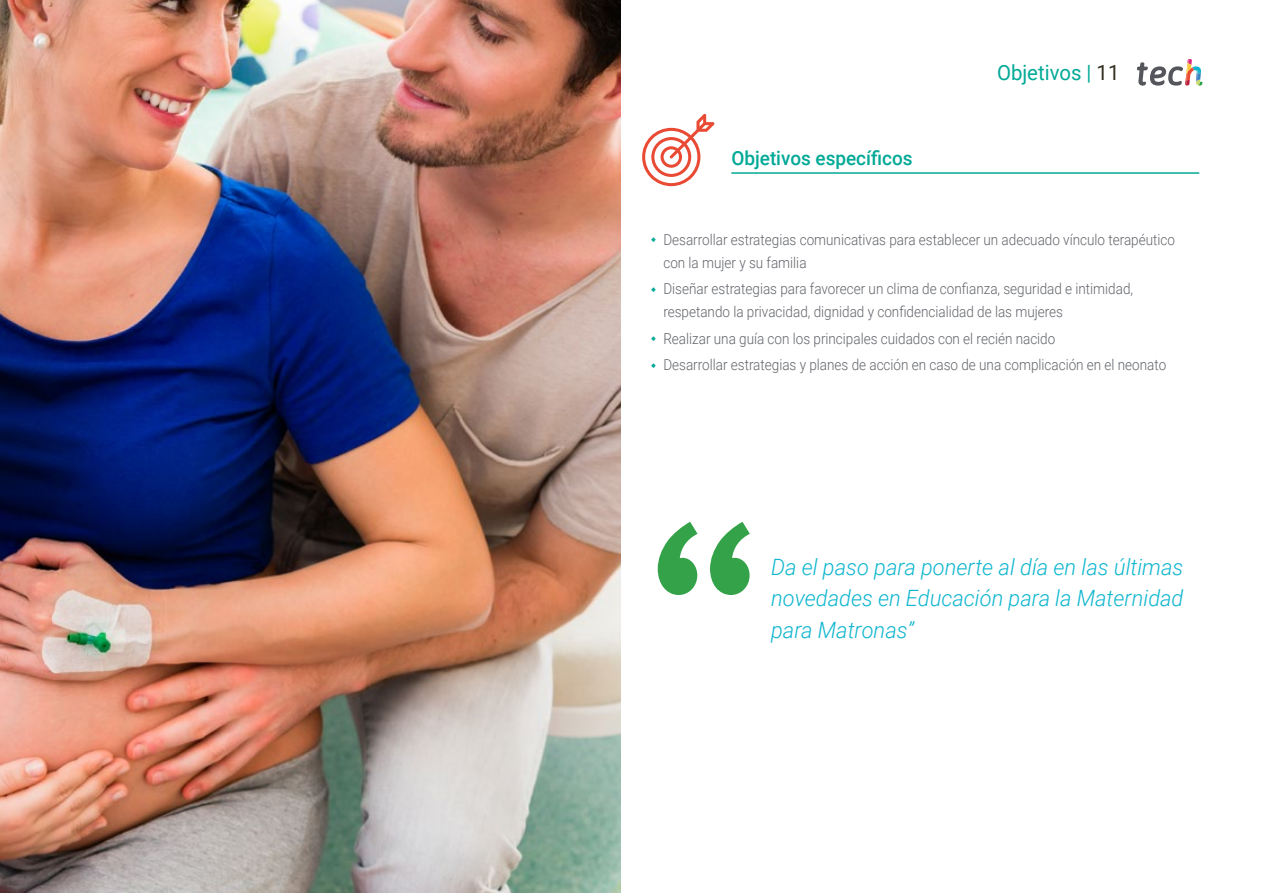
<style>
.page{position:relative;width:1263px;height:893px;background:#fff}
.page>*{position:absolute;margin:0;border:0;box-sizing:border-box;transform-origin:0 0}
.t1{font:italic 300 22.5px/31.5px "Roboto";color:#0fb6cf;text-align:justify}
.t2{font:21px "Roboto";color:#00a996}
.t3{font:500 19.5px "Roboto";color:#00a996}
.t4{font:300 15px/22.5px "Roboto";color:#61646a;scale:.9 1}
.s1{color:#312e20}
</style>
<div class="page">
<svg style="left:642px;top:114px;width:72px;height:72px"></svg>
<hr style="left:731px;top:173px;width:468px;height:1px;background:#00a996">
<img style="left:0;top:0;width:621px;height:893px">
<svg style="left:658px;top:522px;width:92px;height:73px"></svg>
<svg style="left:1137px;top:59px;width:65px;height:27px"></svg>
<h3 class="t3" style="left:731px;top:144px;width:183px">Objetivos específicos</h3>
<h2 class="t2" style="left:997px;top:57px;width:124px">Objetivos | <span class="s1">11</span></h2>
<p class="t4" style="left:663px;top:228px;width:570px">Desarrollar estrategias comunicativas para establecer un adecuado vínculo terapéutico con la mujer y su familia</p>
<p class="t4" style="left:663px;top:277px;width:523px">Diseñar estrategias para favorecer un clima de confianza, seguridad e intimidad, respetando la privacidad, dignidad y confidencialidad de las mujeres</p>
<p class="t4" style="left:663px;top:324px;width:560px;line-height:26.7px">Realizar una guía con los principales cuidados con el recién nacido<br>Desarrollar estrategias y planes de acción en caso de una complicación en el neonato</p>
<h1 class="t1" style="left:771px;top:550px;width:414px">Da el paso para ponerte al día en las últimas novedades en Educación para la Maternidad para Matronas”</h1>
</div>
